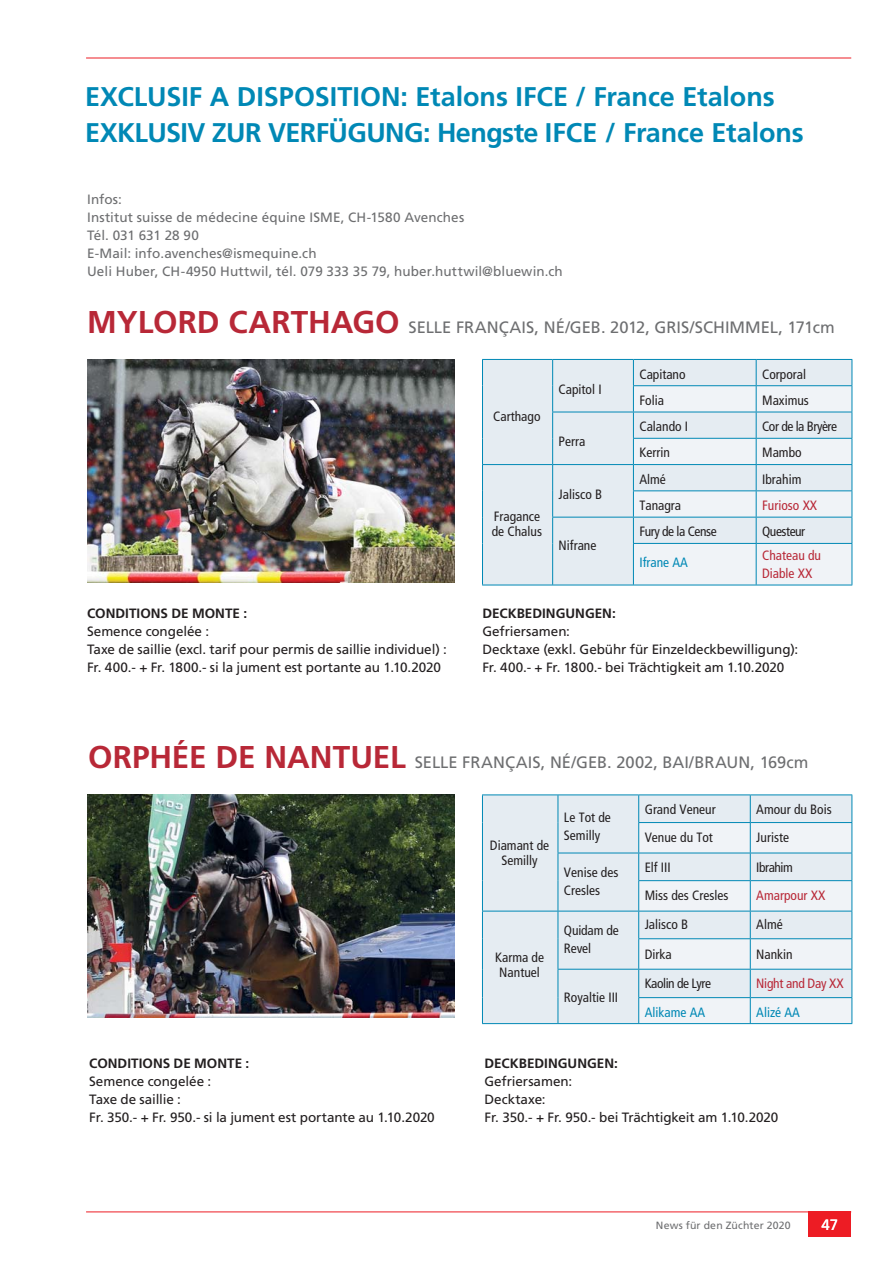
<style>
.page{position:relative;width:893px;height:1263px;background:#fff}
.page>*{position:absolute;margin:0;border:0;box-sizing:border-box;transform-origin:0 0}
.t1{font:700 27px/36px "Frutiger";letter-spacing:-.005em;color:#0088b5}
.t2{font:16.5px "Frutiger";color:#6d6e70}
.t3{font:15px "Frutiger";color:#fff}
.t4{font:13.5px/18px "Frutiger";letter-spacing:-.01em;color:#231f20}
.t5{font:condensed 13.5px/15px "Frutiger";color:#231f20}
.t6{font:13.5px/18px "Frutiger";letter-spacing:.01em;color:#6d6e70}
.t7{font:700 13.5px "Frutiger";color:#231f20}
.t8{font:condensed 13.5px "Frutiger";letter-spacing:-.035em;color:#231f20}
.t9{font:condensed 13.5px/18px "Frutiger";color:#b82837}
.t10{font:condensed 13.5px "Frutiger";color:#0088b5}
.t11{font:condensed 13.5px "Frutiger";letter-spacing:-.02em;color:#b82837}
.t12{font:10.5px "Frutiger";letter-spacing:.015em;color:#6d6e70}
.s1{font-weight:700;font-size:31.5px;color:#b82837}
</style>
<div class="page">
<hr style="left:86px;top:1212px;width:765px;height:1px;background:#ed1c24">
<div style="left:809px;top:1212px;width:42px;height:25px;background:#ed1c24"></div>
<hr style="left:86px;top:58px;width:765px;height:1px;background:#ed1c24">
<img style="left:87px;top:359px;width:368px;height:224px">
<div style="left:483px;top:360px;width:150px;height:225px;background:#e5ecf2"></div>
<hr style="left:482px;top:359px;width:71px;height:1px;background:#0088b5">
<hr style="left:553px;top:359px;width:80px;height:1px;background:#0088b5">
<hr style="left:633px;top:359px;width:123px;height:1px;background:#0088b5">
<hr style="left:756px;top:359px;width:96px;height:1px;background:#0088b5">
<hr style="left:552px;top:412px;width:81px;height:1px;background:#0088b5">
<hr style="left:482px;top:464px;width:71px;height:1px;background:#0088b5">
<hr style="left:553px;top:464px;width:80px;height:1px;background:#0088b5">
<svg style="left:482px;top:360px;width:1px;height:183px"></svg>
<hr style="left:552px;top:517px;width:81px;height:1px;background:#0088b5">
<svg style="left:552px;top:360px;width:1px;height:183px"></svg>
<svg style="left:633px;top:360px;width:219px;height:225px"></svg>
<hr style="left:482px;top:543px;width:1px;height:42px;background:#0088b5">
<hr style="left:552px;top:543px;width:1px;height:42px;background:#0088b5">
<hr style="left:633px;top:543px;width:123px;height:1px;background:#0088b5">
<hr style="left:633px;top:544px;width:1px;height:41px;background:#0088b5">
<hr style="left:756px;top:543px;width:96px;height:1px;background:#0088b5">
<hr style="left:756px;top:544px;width:1px;height:41px;background:#0088b5">
<hr style="left:851px;top:544px;width:1px;height:41px;background:#0088b5">
<hr style="left:482px;top:585px;width:370px;height:1px;background:#0088b5">
<img style="left:87px;top:795px;width:368px;height:223px">
<div style="left:483px;top:796px;width:155px;height:227px;background:#e5ecf2"></div>
<hr style="left:482px;top:795px;width:76px;height:1px;background:#0088b5">
<svg style="left:482px;top:795px;width:1px;height:28px"></svg>
<hr style="left:558px;top:795px;width:81px;height:1px;background:#0088b5">
<svg style="left:557px;top:795px;width:1px;height:28px"></svg>
<hr style="left:482px;top:823px;width:1px;height:30px;background:#0088b5">
<hr style="left:557px;top:823px;width:1px;height:30px;background:#0088b5">
<svg style="left:482px;top:853px;width:1px;height:28px"></svg>
<hr style="left:557px;top:853px;width:82px;height:1px;background:#0088b5">
<svg style="left:557px;top:853px;width:1px;height:28px"></svg>
<hr style="left:482px;top:881px;width:1px;height:30px;background:#0088b5">
<hr style="left:557px;top:881px;width:1px;height:30px;background:#0088b5">
<hr style="left:482px;top:911px;width:76px;height:1px;background:#0088b5">
<svg style="left:482px;top:911px;width:1px;height:28px"></svg>
<hr style="left:558px;top:911px;width:81px;height:1px;background:#0088b5">
<svg style="left:557px;top:911px;width:1px;height:28px"></svg>
<hr style="left:482px;top:939px;width:1px;height:30px;background:#0088b5">
<hr style="left:557px;top:939px;width:1px;height:30px;background:#0088b5">
<hr style="left:557px;top:969px;width:82px;height:1px;background:#0088b5">
<svg style="left:482px;top:969px;width:1px;height:54px"></svg>
<svg style="left:557px;top:970px;width:1px;height:53px"></svg>
<svg style="left:638px;top:795px;width:214px;height:228px"></svg>
<hr style="left:482px;top:1023px;width:76px;height:1px;background:#0088b5">
<hr style="left:558px;top:1023px;width:294px;height:1px;background:#0088b5">
<h1 class="t1" style="left:85px;top:81px;width:720px">EXCLUSIF A DISPOSITION: Etalons IFCE / France Etalons<br>EXKLUSIV ZUR VERFÜGUNG: Hengste IFCE / France Etalons</h1>
<p class="t6" style="left:87px;top:191px;width:477px">Infos:<br>Institut suisse de médecine équine ISME, CH-1580 Avenches<br>Tél. 031 631 28 90<br>E-Mail: info.avenches@ismequine.ch<br>Ueli Huber, CH-4950 Huttwil, tél. 079 333 35 79, huber.huttwil@bluewin.ch</p>
<p class="t2" style="left:87px;top:321px;width:749px"><span class="s1">MYLORD CARTHAGO</span> SELLE FRANÇAIS, NÉ/GEB. 2012, GRIS/SCHIMMEL, 171cm</p>
<p class="t7" style="left:87px;top:608px;width:162px">CONDITIONS DE MONTE :</p>
<p class="t4" style="left:87px;top:623px;width:361px">Semence congelée :<br>Taxe de saillie (excl. tarif pour permis de saillie individuel) :<br>Fr. 400.- + Fr. 1800.- si la jument est portante au 1.10.2020</p>
<p class="t5" style="left:493px;top:409px;width:49px">Carthago</p>
<p class="t5" style="left:492px;top:510px;width:52px">Fragance de Chalus</p>
<p class="t5" style="left:559px;top:382px;width:44px">Capitol I</p>
<p class="t5" style="left:559px;top:435px;width:28px">Perra</p>
<p class="t5" style="left:559px;top:488px;width:45px">Jalisco B</p>
<p class="t5" style="left:559px;top:539px;width:39px">Nifrane</p>
<p class="t5" style="left:639px;top:367px;width:48px">Capitano</p>
<p class="t5" style="left:762px;top:367px;width:45px">Corporal</p>
<p class="t5" style="left:639px;top:394px;width:26px">Folia</p>
<p class="t5" style="left:762px;top:394px;width:48px">Maximus</p>
<p class="t5" style="left:639px;top:420px;width:50px">Calando I</p>
<p class="t8" style="left:762px;top:421px;width:76px">Cor de la Bryère</p>
<p class="t5" style="left:639px;top:446px;width:32px">Kerrin</p>
<p class="t5" style="left:762px;top:446px;width:41px">Mambo</p>
<p class="t5" style="left:639px;top:473px;width:28px">Almé</p>
<p class="t5" style="left:762px;top:473px;width:41px">Ibrahim</p>
<p class="t5" style="left:639px;top:499px;width:43px">Tanagra</p>
<p class="t9" style="left:762px;top:497px;width:56px">Furioso XX</p>
<p class="t8" style="left:639px;top:526px;width:79px">Fury de la Cense</p>
<p class="t8" style="left:762px;top:526px;width:45px">Questeur</p>
<p class="t10" style="left:639px;top:557px;width:50px">Ifrane AA</p>
<p class="t9" style="left:762px;top:547px;width:60px">Chateau du<br>Diable XX</p>
<p class="t7" style="left:482px;top:608px;width:135px">DECKBEDINGUNGEN:</p>
<p class="t4" style="left:482px;top:623px;width:317px">Gefriersamen:<br>Decktaxe (exkl. Gebühr für Einzeldeckbewilligung):<br>Fr. 400.- + Fr. 1800.- bei Trächtigkeit am 1.10.2020</p>
<p class="t2" style="left:88px;top:755px;width:722px"><span class="s1">ORPHÉE DE NANTUEL</span> SELLE FRANÇAIS, NÉ/GEB. 2002, BAI/BRAUN, 169cm</p>
<p class="t7" style="left:89px;top:1057px;width:162px">CONDITIONS DE MONTE :</p>
<p class="t4" style="left:89px;top:1073px;width:347px">Semence congelée :<br>Taxe de saillie :<br>Fr. 350.- + Fr. 950.- si la jument est portante au 1.10.2020</p>
<p class="t5" style="left:490px;top:839px;width:61px;text-align:center">Diamant de<br>Semilly</p>
<p class="t5" style="left:495px;top:951px;width:50px;text-align:center">Karma de<br>Nantuel</p>
<p class="t5" style="left:564px;top:809px;width:48px;line-height:18px">Le Tot de<br>Semilly</p>
<p class="t5" style="left:645px;top:803px;width:72px">Grand Veneur</p>
<p class="t5" style="left:756px;top:803px;width:77px">Amour du Bois</p>
<p class="t5" style="left:645px;top:831px;width:70px">Venue du Tot</p>
<p class="t5" style="left:756px;top:831px;width:34px">Juriste</p>
<p class="t5" style="left:564px;top:864px;width:56px;line-height:18px">Venise des<br>Cresles</p>
<p class="t5" style="left:645px;top:861px;width:28px">Elf III</p>
<p class="t8" style="left:756px;top:862px;width:38px">Ibrahim</p>
<p class="t5" style="left:645px;top:889px;width:85px">Miss des Cresles</p>
<p class="t9" style="left:756px;top:887px;width:70px">Amarpour XX</p>
<p class="t5" style="left:564px;top:922px;width:56px;line-height:18px">Quidam de<br>Revel</p>
<p class="t5" style="left:564px;top:991px;width:56px">Royaltie III</p>
<p class="t5" style="left:645px;top:918px;width:45px">Jalisco B</p>
<p class="t5" style="left:756px;top:918px;width:28px">Almé</p>
<p class="t5" style="left:645px;top:948px;width:28px">Dirka</p>
<p class="t5" style="left:756px;top:948px;width:38px">Nankin</p>
<p class="t8" style="left:645px;top:978px;width:68px">Kaolin de Lyre</p>
<p class="t11" style="left:756px;top:978px;width:89px">Night and Day XX</p>
<p class="t10" style="left:645px;top:1006px;width:62px">Alikame AA</p>
<p class="t10" style="left:756px;top:1006px;width:45px">Alizé AA</p>
<p class="t7" style="left:484px;top:1057px;width:135px">DECKBEDINGUNGEN:</p>
<p class="t4" style="left:484px;top:1073px;width:295px">Gefriersamen:<br>Decktaxe:<br>Fr. 350.- + Fr. 950.- bei Trächtigkeit am 1.10.2020</p>
<p class="t12" style="left:656px;top:1221px;width:136px">News für den Züchter 2020</p>
<p class="t3" style="left:822px;top:1218px;width:18px">47</p>
</div>
